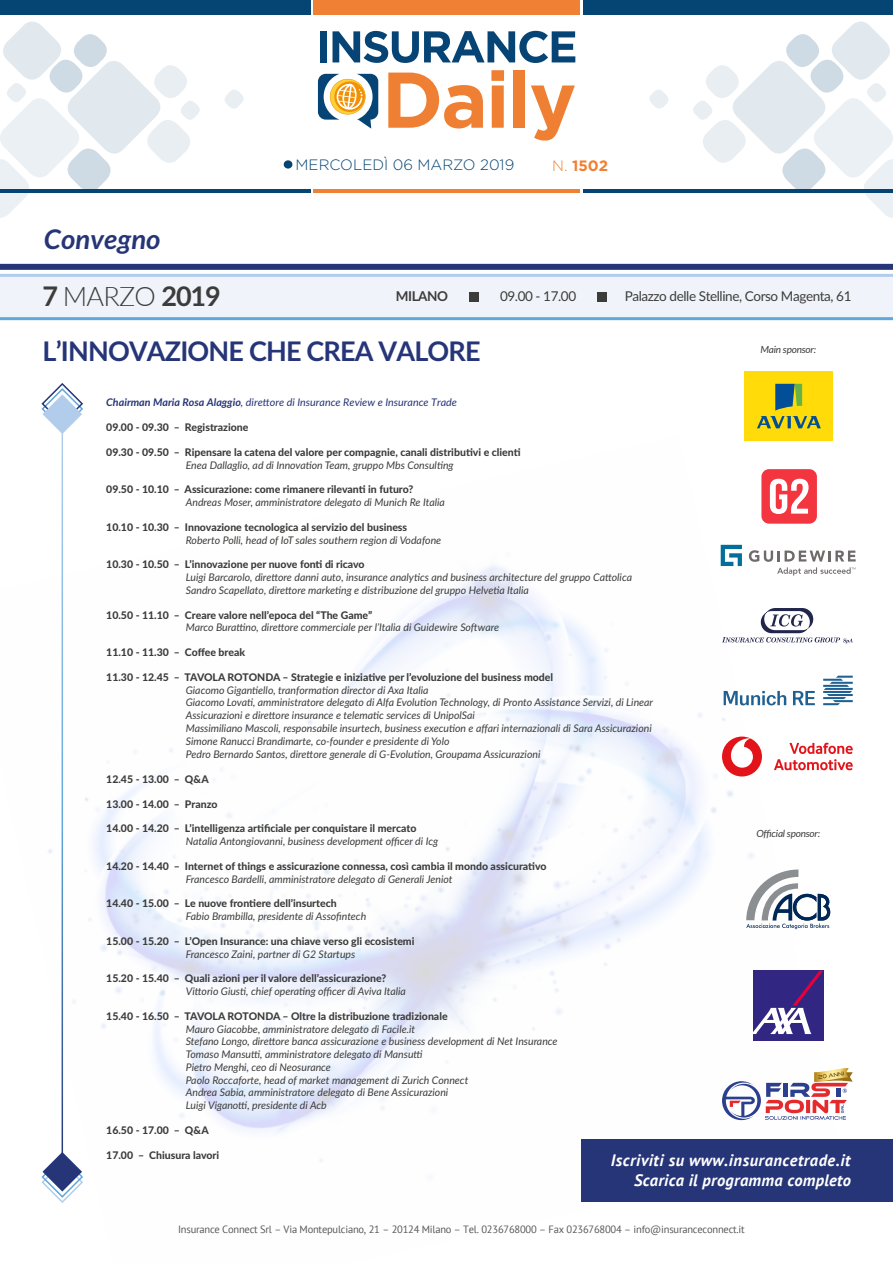
<style>
.page{position:relative;width:893px;height:1263px;background:#fff}
.page>*{position:absolute;margin:0;border:0;box-sizing:border-box;transform-origin:0 0}
.t1{font:700 27px "Lato";letter-spacing:-.03em;color:#263577}
.t2{font:italic 700 27px/57.6px "Lato";color:#263577}
.t3{font:italic 700 16.5px "PT Sans";letter-spacing:.03em;color:#fff}
.t4{font:300 15px "Gotham";color:#054573}
.t5{font:700 15px "Gotham";color:#f08033}
.t6{font:13.5px "Lato";letter-spacing:-.03em;color:#3c3c3b}
.t7{font:700 13.5px "Lato";letter-spacing:-.03em;color:#3c3c3b}
.t8{font:italic 10.5px/12.8px "Lato";color:#3c3c3b}
.t9{font:800 10.5px "Lato";color:#3c3c3b}
.t10{font:10.5px "PT Sans";letter-spacing:-.02em;color:#575756}
.t11{font:italic 10.5px "Lato";color:#263577}
.t12{font:italic 9.9px "Lato";letter-spacing:-.025em;color:#3c3c3b}
.s1{font-weight:300}
.s2{font-style:normal;color:#3c3c3b}
.s3{font-weight:300;font-style:normal;color:#3c3c3b}
.s4{font-weight:700}
</style>
<div class="page">
<div style="left:583px;top:0;width:310px;height:15px;background:#054573"></div>
<div style="left:314px;top:0;width:266px;height:15px;background:#f08033"></div>
<hr style="left:583px;top:189px;width:310px;height:3px;background:#054573">
<hr style="left:314px;top:189px;width:266px;height:3px;background:#f08033">
<svg style="left:649px;top:90px;width:19px;height:19px"></svg>
<svg style="left:225px;top:90px;width:19px;height:19px"></svg>
<svg style="left:691px;top:21px;width:202px;height:197px"></svg>
<svg style="left:0;top:21px;width:202px;height:197px"></svg>
<svg style="left:318px;top:74px;width:60px;height:55px"></svg>
<svg style="left:388px;top:73px;width:95px;height:56px"></svg>
<svg style="left:491px;top:70px;width:13px;height:58px"></svg>
<div style="left:513px;top:70px;width:12px;height:58px;background:#ef7f32"></div>
<svg style="left:531px;top:85px;width:44px;height:56px"></svg>
<div style="left:320px;top:31px;width:7px;height:31px;background:#054474"></div>
<svg style="left:332px;top:31px;width:243px;height:32px"></svg>
<hr style="left:0;top:189px;width:310px;height:3px;background:#054573">
<div style="left:0;top:0;width:310px;height:15px;background:#054573"></div>
<div style="left:284px;top:160px;width:8px;height:9px;background:#054573;border-radius:50%"></div>
<img style="left:48px;top:436px;width:793px;height:726px">
<div style="left:581px;top:1139px;width:312px;height:63px;background:#263577"></div>
<div style="left:0;top:275px;width:893px;height:44px;background:#f0f3fa"></div>
<div style="left:597px;top:292px;width:9px;height:10px;background:#3c3c3b"></div>
<div style="left:469px;top:292px;width:10px;height:10px;background:#3c3c3b"></div>
<hr style="left:0;top:274px;width:893px;height:3px;background:#b2cdec">
<hr style="left:0;top:317px;width:893px;height:3px;background:#5ea8dc">
<div style="left:0;top:264px;width:893px;height:6px;background:#263577"></div>
<hr style="left:62px;top:429px;width:1px;height:728px;background:#fff">
<svg style="left:41px;top:1152px;width:43px;height:51px"></svg>
<svg style="left:41px;top:383px;width:42px;height:51px"></svg>
<svg style="left:721px;top:545px;width:21px;height:21px"></svg>
<svg style="left:749px;top:550px;width:107px;height:26px"></svg>
<svg style="left:746px;top:869px;width:84px;height:60px"></svg>
<svg style="left:724px;top:676px;width:129px;height:29px"></svg>
<div style="left:722px;top:736px;width:40px;height:40px;background:#e2141a;border-radius:50%"></div>
<svg style="left:731px;top:738px;width:22px;height:30px"></svg>
<svg style="left:774px;top:743px;width:79px;height:27px"></svg>
<div style="left:761px;top:469px;width:56px;height:55px;background:#f33540;border-radius:8px"></div>
<svg style="left:770px;top:479px;width:38px;height:35px"></svg>
<svg style="left:722px;top:1068px;width:131px;height:52px"></svg>
<div style="left:744px;top:371px;width:89px;height:70px;background:#ffdc09"></div>
<svg style="left:757px;top:384px;width:64px;height:44px"></svg>
<svg style="left:722px;top:608px;width:131px;height:35px"></svg>
<div style="left:753px;top:971px;width:70px;height:70px;background:#312783"></div>
<svg style="left:753px;top:971px;width:70px;height:63px"></svg>
<h3 class="t4" style="left:296px;top:157px;width:220px">MERCOLEDÌ 06 MARZO 2019</h3>
<h3 class="t5" style="left:552px;top:157px;width:57px"><span class="s1">N.</span> 1502</h3>
<h1 class="t2" style="left:43px;top:209px;width:180px">Convegno<br><span class="s2">7</span> <span class="s3">MARZO</span> <span class="s2">2019</span></h1>
<p class="t7" style="left:396px;top:286px;width:54px">MILANO</p>
<p class="t6" style="left:500px;top:286px;width:78px">09.00 - 17.00</p>
<p class="t6" style="left:625px;top:286px;width:228px">Palazzo delle Stelline, Corso Magenta, 61</p>
<h1 class="t1" style="left:43px;top:331px;width:440px">L’INNOVAZIONE CHE CREA VALORE</h1>
<p class="t12" style="left:760px;top:342px;width:57px">Main sponsor:</p>
<p class="t11" style="left:106px;top:394px;width:352px"><span class="s4">Chairman Maria Rosa Alaggio</span>, direttore di Insurance Review e Insurance Trade</p>
<p class="t9" style="left:106px;top:419px;width:144px">09.00 - 09.30 – Registrazione</p>
<p class="t9" style="left:106px;top:444px;width:416px">09.30 - 09.50 – Ripensare la catena del valore per compagnie, canali distributivi e clienti</p>
<p class="t8" style="left:186px;top:458px;width:269px">Enea Dallaglio, ad di Innovation Team, gruppo Mbs Consulting</p>
<p class="t9" style="left:106px;top:482px;width:309px">09.50 - 10.10 – Assicurazione: come rimanere rilevanti in futuro?</p>
<p class="t8" style="left:186px;top:495px;width:261px">Andreas Moser, amministratore delegato di Munich Re Italia</p>
<p class="t9" style="left:106px;top:519px;width:302px">10.10 - 10.30 – Innovazione tecnologica al servizio del business</p>
<p class="t8" style="left:186px;top:533px;width:257px">Roberto Polli, head of IoT sales southern region di Vodafone</p>
<p class="t9" style="left:106px;top:557px;width:260px">10.30 - 10.50 – L’innovazione per nuove fonti di ricavo</p>
<p class="t8" style="left:186px;top:570px;width:448px">Luigi Barcarolo, direttore danni auto, insurance analytics and business architecture del gruppo Cattolica<br>Sandro Scapellato, direttore marketing e distribuzione del gruppo Helvetia Italia</p>
<p class="t9" style="left:106px;top:607px;width:267px">10.50 - 11.10 – Creare valore nell’epoca del “The Game”</p>
<p class="t8" style="left:186px;top:621px;width:315px">Marco Burattino, direttore commerciale per l’Italia di Guidewire Software</p>
<p class="t9" style="left:106px;top:644px;width:140px">11.10 - 11.30 – Coffee break</p>
<p class="t9" style="left:106px;top:669px;width:448px">11.30 - 12.45 – TAVOLA ROTONDA – Strategie e iniziative per l’evoluzione del business model</p>
<p class="t8" style="left:186px;top:683px;width:469px">Giacomo Gigantiello, tranformation director di Axa Italia<br>Giacomo Lovati, amministratore delegato di Alfa Evolution Technology, di Pronto Assistance Servizi, di Linear Assicurazioni e direttore insurance e telematic services di UnipolSai<br>Massimiliano Mascoli, responsabile insurtech, business execution e affari internazionali di Sara Assicurazioni Simone Ranucci Brandimarte, co-founder e presidente di Yolo<br>Pedro Bernardo Santos, direttore generale di G-Evolution, Groupama Assicurazioni</p>
<p class="t9" style="left:106px;top:771px;width:104px">12.45 - 13.00 – Q&amp;A</p>
<p class="t9" style="left:106px;top:796px;width:113px">13.00 - 14.00 – Pranzo</p>
<p class="t9" style="left:106px;top:821px;width:312px">14.00 - 14.20 – L’intelligenza artificiale per conquistare il mercato</p>
<p class="t8" style="left:186px;top:834px;width:254px">Natalia Antongiovanni, business development officer di Icg</p>
<p class="t9" style="left:106px;top:858px;width:442px">14.20 - 14.40 – Internet of things e assicurazione connessa, così cambia il mondo assicurativo</p>
<p class="t8" style="left:186px;top:872px;width:268px">Francesco Bardelli, amministratore delegato di Generali Jeniot</p>
<p class="t9" style="left:106px;top:896px;width:232px">14.40 - 15.00 – Le nuove frontiere dell’insurtech</p>
<p class="t8" style="left:186px;top:909px;width:182px">Fabio Brambilla, presidente di Assofintech</p>
<p class="t9" style="left:106px;top:933px;width:310px">15.00 - 15.20 – L’Open Insurance: una chiave verso gli ecosistemi</p>
<p class="t8" style="left:186px;top:947px;width:171px">Francesco Zaini, partner di G2 Startups</p>
<p class="t9" style="left:106px;top:971px;width:282px">15.20 - 15.40 – Quali azioni per il valore dell’assicurazione?</p>
<p class="t8" style="left:186px;top:984px;width:222px">Vittorio Giusti, chief operating officer di Aviva Italia</p>
<p class="t9" style="left:106px;top:1008px;width:343px">15.40 - 16.50 – TAVOLA ROTONDA – Oltre la distribuzione tradizionale</p>
<p class="t8" style="left:186px;top:1022px;width:373px">Mauro Giacobbe, amministratore delegato di Facile.it<br>Stefano Longo, direttore banca assicurazione e business development di Net Insurance Tomaso Mansutti, amministratore delegato di Mansutti<br>Pietro Menghi, ceo di Neosurance<br>Paolo Roccaforte, head of market management di Zurich Connect<br>Andrea Sabia, amministratore delegato di Bene Assicurazioni<br>Luigi Viganotti, presidente di Acb</p>
<p class="t9" style="left:106px;top:1122px;width:104px">16.50 - 17.00 – Q&amp;A</p>
<p class="t9" style="left:106px;top:1147px;width:114px">17.00 – Chiusura lavori</p>
<p class="t12" style="left:756px;top:826px;width:65px">Official sponsor:</p>
<h2 class="t3" style="left:611px;top:1149px;width:241px">Iscriviti su www.insurancetrade.it</h2>
<h2 class="t3" style="left:634px;top:1169px;width:218px">Scarica il programma completo</h2>
<p class="t10" style="left:178px;top:1223px;width:568px">Insurance Connect Srl – Via Montepulciano, 21 – 20124 Milano – Tel. 0236768000 – Fax 0236768004 – info@insuranceconnect.it</p>
</div>
